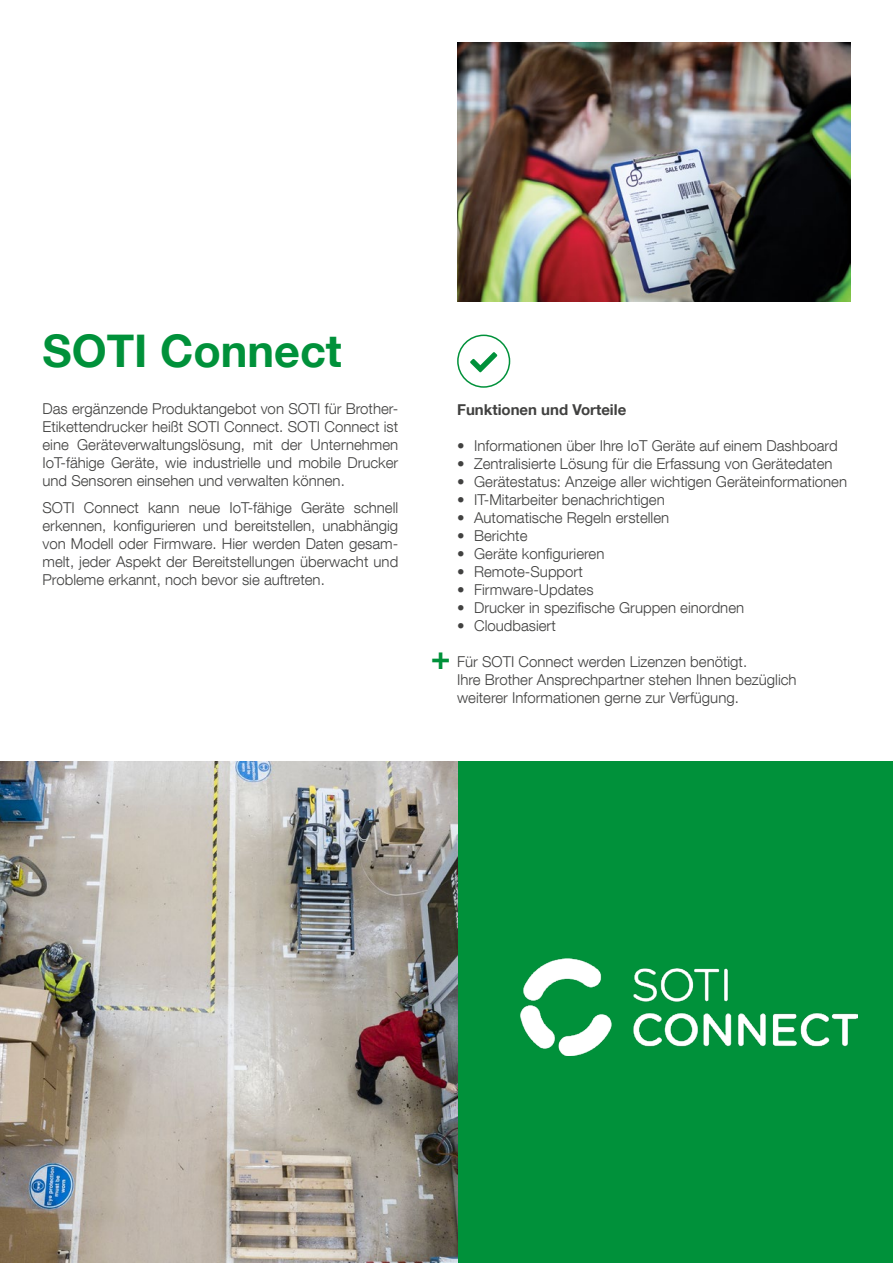
<style>
.page{position:relative;width:893px;height:1263px;background:#fff}
.page>*{position:absolute;margin:0;border:0;box-sizing:border-box;transform-origin:0 0}
.t1{font:700 45px "Helvetica Neue LT Com";color:#00913a}
.t2{font:700 33px "Helvetica Neue LT Com";color:#00913a}
.t3{font:300 15px/18px "Helvetica Neue LT Com";color:#414140;text-align:justify}
.t4{font:700 15px "Helvetica Neue LT Com";color:#414140}
</style>
<div class="page">
<div style="left:457px;top:761px;width:436px;height:502px;background:#00913a"></div>
<img style="left:0;top:761px;width:457px;height:502px">
<img style="left:520px;top:959px;width:338px;height:96px">
<img style="left:457px;top:43px;width:393px;height:259px">
<div style="left:457px;top:335px;width:53px;height:53px;border:2px solid #00913a;border-radius:50%"></div>
<svg style="left:470px;top:352px;width:27px;height:20px"></svg>
<h1 class="t1" style="left:43px;top:322px;width:301px">SOTI Connect</h1>
<p class="t3" style="left:43px;top:400px;width:357px">Das ergänzende Produktangebot von SOTI für Brother-Etikettendrucker heißt SOTI Connect. SOTI Connect ist eine Geräteverwaltungslösung, mit der Unternehmen IoT-fähige Geräte, wie industrielle und mobile Drucker und Sensoren einsehen und verwalten können.</p>
<p class="t3" style="left:43px;top:498px;width:357px">SOTI Connect kann neue IoT-fähige Geräte schnell erkennen, konfigurieren und bereitstellen, unabhängig von Modell oder Firmware. Hier werden Daten gesam&shy;melt, jeder Aspekt der Bereitstellungen überwacht und Probleme erkannt, noch bevor sie auftreten.</p>
<h2 class="t2" style="left:431px;top:636px;width:21px">+</h2>
<p class="t4" style="left:457px;top:400px;width:171px">Funktionen und Vorteile</p>
<p class="t3" style="left:457px;top:436px;width:382px">• Informationen über Ihre IoT Geräte auf einem Dashboard</p>
<p class="t3" style="left:457px;top:454px;width:377px">• Zentralisierte Lösung für die Erfassung von Gerätedaten</p>
<p class="t3" style="left:457px;top:472px;width:391px">• Gerätestatus: Anzeige aller wichtigen Geräteinformationen</p>
<p class="t3" style="left:457px;top:490px;width:209px">• IT-Mitarbeiter benachrichtigen</p>
<p class="t3" style="left:457px;top:508px;width:214px">• Automatische Regeln erstellen</p>
<p class="t3" style="left:457px;top:526px;width:72px">• Berichte</p>
<p class="t3" style="left:457px;top:544px;width:149px">• Geräte konfigurieren</p>
<p class="t3" style="left:457px;top:562px;width:127px">• Remote-Support</p>
<p class="t3" style="left:457px;top:580px;width:138px">• Firmware-Updates</p>
<p class="t3" style="left:457px;top:598px;width:289px">• Drucker in spezifische Gruppen einordnen</p>
<p class="t3" style="left:457px;top:616px;width:100px">• Cloudbasiert</p>
<p class="t3" style="left:457px;top:652px;width:341px;text-align:left">Für SOTI Connect werden Lizenzen benötigt.<br>Ihre Brother Ansprechpartner stehen Ihnen bezüglich weiterer Informationen gerne zur Verfügung.</p>
</div>
